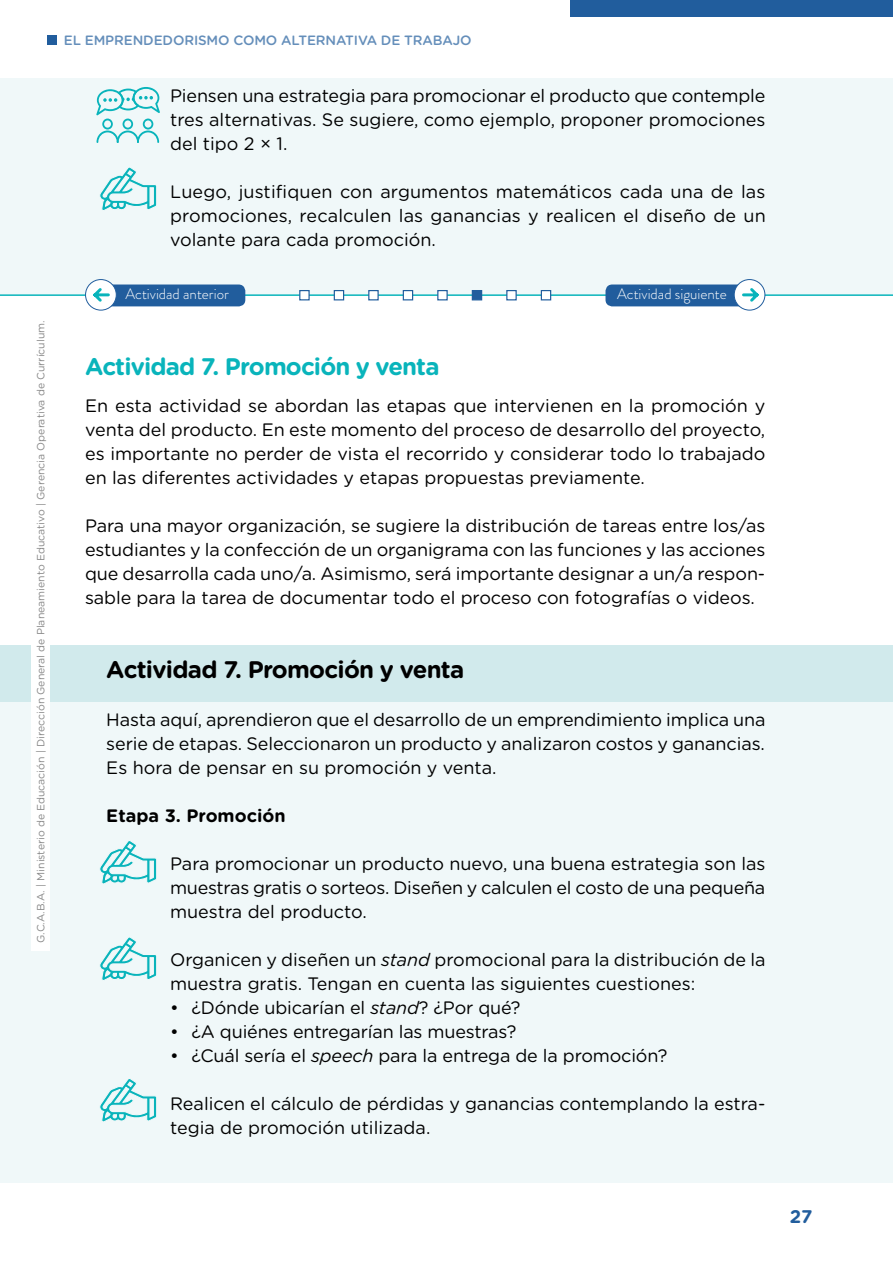
<style>
.page{position:relative;width:893px;height:1263px;background:#fff}
.page>*{position:absolute;margin:0;border:0;box-sizing:border-box;transform-origin:0 0}
.t1{font:700 24px "Gotham Rounded";letter-spacing:-.035em;color:#09b4bb}
.t2{font:700 24px "Gotham Rounded";letter-spacing:-.03em;color:#000}
.t3{font:700 18.3px "Gotham Rounded";color:#215d9d}
.t4{font:18px/24px "Gotham Rounded";color:#000;text-align:justify}
.t5{font:700 18px "Gotham Rounded";color:#000}
.t6{font:300 15px "Brandon Grotesque";color:#fff}
.t7{font:500 13.5px "Gotham Rounded";letter-spacing:-.01em;color:#648eba}
.t8{font:10.5px "Gotham Rounded";color:#878787}
.s1{font-style:italic}
</style>
<div class="page">
<div style="left:47px;top:35px;width:9px;height:10px;background:#215d9d"></div>
<div style="left:570px;top:0;width:323px;height:17px;background:#215d9d"></div>
<div style="left:0;top:78px;width:893px;height:72px;background:#f0f8f9"></div>
<div style="left:0;top:150px;width:893px;height:24px;background:#f0f8f9"></div>
<div style="left:0;top:174px;width:893px;height:72px;background:#f0f8f9"></div>
<div style="left:0;top:246px;width:893px;height:24px;background:#f0f8f9"></div>
<div style="left:0;top:270px;width:893px;height:24px;background:#f0f8f9"></div>
<div style="left:0;top:645px;width:893px;height:59px;background:#d1eaec"></div>
<div style="left:0;top:702px;width:893px;height:72px;background:#f0f8f9"></div>
<div style="left:0;top:774px;width:893px;height:24px;background:#f0f8f9"></div>
<div style="left:0;top:798px;width:893px;height:24px;background:#f0f8f9"></div>
<div style="left:0;top:822px;width:893px;height:24px;background:#f0f8f9"></div>
<div style="left:0;top:846px;width:893px;height:72px;background:#f0f8f9"></div>
<div style="left:0;top:918px;width:893px;height:24px;background:#f0f8f9"></div>
<div style="left:0;top:942px;width:893px;height:48px;background:#f0f8f9"></div>
<div style="left:0;top:990px;width:893px;height:24px;background:#f0f8f9"></div>
<div style="left:0;top:1014px;width:893px;height:24px;background:#f0f8f9"></div>
<div style="left:0;top:1038px;width:893px;height:24px;background:#f0f8f9"></div>
<div style="left:0;top:1062px;width:893px;height:24px;background:#f0f8f9"></div>
<div style="left:0;top:1086px;width:893px;height:48px;background:#f0f8f9"></div>
<div style="left:0;top:1134px;width:893px;height:24px;background:#f0f8f9"></div>
<div style="left:0;top:1158px;width:893px;height:24px;background:#f0f8f9"></div>
<svg style="left:96px;top:87px;width:64px;height:56px"></svg>
<svg style="left:99px;top:167px;width:58px;height:43px"></svg>
<hr style="left:0;top:294px;width:893px;height:2px;background:#09b4bb">
<div style="left:299px;top:290px;width:11px;height:10px;background:#fff;border:1px solid #215d9d"></div>
<div style="left:334px;top:290px;width:10px;height:10px;background:#fff;border:1px solid #215d9d"></div>
<div style="left:368px;top:290px;width:11px;height:10px;background:#fff;border:1px solid #215d9d"></div>
<div style="left:403px;top:290px;width:10px;height:10px;background:#fff;border:1px solid #215d9d"></div>
<div style="left:472px;top:290px;width:10px;height:10px;background:#215d9d"></div>
<div style="left:541px;top:290px;width:10px;height:10px;background:#fff;border:1px solid #215d9d"></div>
<div style="left:437px;top:290px;width:11px;height:10px;background:#fff;border:1px solid #215d9d"></div>
<div style="left:506px;top:290px;width:11px;height:10px;background:#fff;border:1px solid #215d9d"></div>
<svg style="left:734px;top:280px;width:31px;height:30px"></svg>
<div style="left:734px;top:279px;width:31px;height:32px;border:1px solid #215d9d;border-radius:50%"></div>
<svg style="left:605px;top:284px;width:156px;height:22px;background:#4379ad"></svg>
<svg style="left:86px;top:280px;width:30px;height:30px"></svg>
<div style="left:85px;top:279px;width:32px;height:32px;border:1px solid #215d9d;border-radius:50%"></div>
<svg style="left:91px;top:284px;width:154px;height:22px;background:#4177ac"></svg>
<svg style="left:99px;top:841px;width:58px;height:43px"></svg>
<svg style="left:99px;top:937px;width:58px;height:43px"></svg>
<svg style="left:99px;top:1079px;width:58px;height:43px"></svg>
<div style="left:31px;top:312px;width:18px;height:639px;background:#fff"></div>
<p class="t8" style="left:34px;top:943px;width:624px;rotate:-90deg">G.C.A.B.A. | Ministerio de Educación | Dirección General de Planeamiento Educativo | Gerencia Operativa de Currículum.</p>
<p class="t7" style="left:64px;top:31px;width:409px">EL EMPRENDEDORISMO COMO ALTERNATIVA DE TRABAJO</p>
<p class="t4" style="left:170px;top:83px;width:597px">Piensen una estrategia para promocionar el producto que contemple tres alternativas. Se sugiere, como ejemplo, proponer promociones del tipo 2 × 1.</p>
<p class="t4" style="left:170px;top:179px;width:597px">Luego, justifiquen con argumentos matemáticos cada una de las promociones, recalculen las ganancias y realicen el diseño de un volante para cada promoción.</p>
<p class="t6" style="left:125px;top:284px;width:105px">Actividad anterior</p>
<p class="t6" style="left:617px;top:284px;width:111px">Actividad siguiente</p>
<h1 class="t1" style="left:85px;top:349px;width:356px">Actividad 7. Promoción y venta</h1>
<p class="t4" style="left:85px;top:393px;width:682px">En esta actividad se abordan las etapas que intervienen en la promoción y venta del producto. En este momento del proceso de desarrollo del proyecto, es importante no perder de vista el recorrido y considerar todo lo trabajado en las diferentes actividades y etapas propuestas previamente.</p>
<p class="t4" style="left:85px;top:513px;width:682px">Para una mayor organización, se sugiere la distribución de tareas entre los/as estudiantes y la confección de un organigrama con las funciones y las acciones que desarrolla cada uno/a. Asimismo, será importante designar a un/a respon&shy;sable para la tarea de documentar todo el proceso con fotografías o videos.</p>
<h1 class="t2" style="left:106px;top:652px;width:360px">Actividad 7. Promoción y venta</h1>
<p class="t4" style="left:106px;top:707px;width:661px">Hasta aquí, aprendieron que el desarrollo de un emprendimiento implica una serie de etapas. Seleccionaron un producto y analizaron costos y ganancias.<br>Es hora de pensar en su promoción y venta.</p>
<p class="t5" style="left:106px;top:802px;width:181px">Etapa 3. Promoción</p>
<p class="t4" style="left:170px;top:851px;width:597px">Para promocionar un producto nuevo, una buena estrategia son las muestras gratis o sorteos. Diseñen y calculen el costo de una pequeña muestra del producto.</p>
<p class="t4" style="left:170px;top:947px;width:597px">Organicen y diseñen un <span class="s1">stand</span> promocional para la distribución de la muestra gratis. Tengan en cuenta las siguientes cuestiones:</p>
<p class="t4" style="left:170px;top:995px;width:352px">• ¿Dónde ubicarían el <span class="s1">stand</span>? ¿Por qué?</p>
<p class="t4" style="left:170px;top:1019px;width:348px">• ¿A quiénes entregarían las muestras?</p>
<p class="t4" style="left:170px;top:1043px;width:499px">• ¿Cuál sería el <span class="s1">speech</span> para la entrega de la promoción?</p>
<p class="t4" style="left:170px;top:1091px;width:597px">Realicen el cálculo de pérdidas y ganancias contemplando la estra&shy;tegia de promoción utilizada.</p>
<p class="t3" style="left:790px;top:1203px;width:24px">27</p>
</div>
